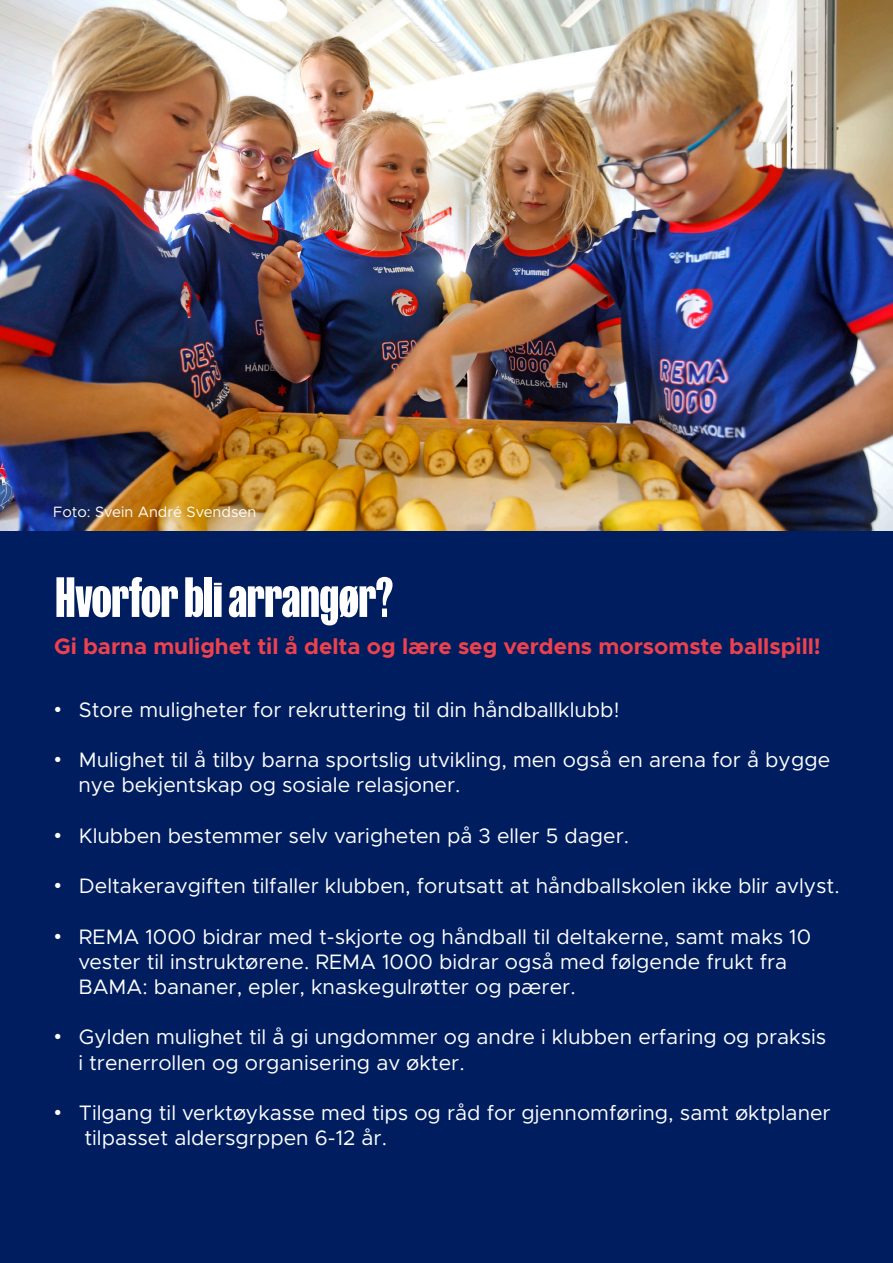
<style>
.page{position:relative;width:893px;height:1263px;background:#fff}
.page>*{position:absolute;margin:0;border:0;box-sizing:border-box;transform-origin:0 0}
.t1{font:52.5px "FK Screamer Variable";color:#fff}
.t2{font:700 22.5px "Metropolis";color:#ee414e}
.t3{font:21px/25.2px "Metropolis";color:#fff}
.t4{font:15px "Metropolis";color:#fff}
.s1{font-family:"Arial"}
</style>
<div class="page">
<img style="left:0;top:0;width:893px;height:531px">
<div style="left:0;top:531px;width:893px;height:732px;background:#001e5f"></div>
<p class="t4" style="left:53px;top:502px;width:204px">Foto: Svein André Svendsen</p>
<p class="t1" style="left:56px;top:569px;width:339px">Hvorfor bli arrangør?</p>
<p class="t2" style="left:54px;top:632px;width:768px">Gi barna mulighet til å delta og lære seg verdens morsomste ballspill!</p>
<p class="t3" style="left:54px;top:697px;width:567px"><span class="s1">•</span> Store muligheter for rekruttering til din håndballklubb!</p>
<p class="t3" style="left:78px;top:747px;width:753px;text-indent:-24px"><span class="s1">•</span> Mulighet til å tilby barna sportslig utvikling, men også en arena for å bygge nye bekjentskap og sosiale relasjoner.</p>
<p class="t3" style="left:54px;top:823px;width:577px"><span class="s1">•</span> Klubben bestemmer selv varigheten på 3 eller 5 dager.</p>
<p class="t3" style="left:54px;top:873px;width:787px"><span class="s1">•</span> Deltakeravgiften tilfaller klubben, forutsatt at håndballskolen ikke blir avlyst.</p>
<p class="t3" style="left:78px;top:924px;width:734px;text-indent:-24px"><span class="s1">•</span> REMA 1000 bidrar med t-skjorte og håndball til deltakerne, samt maks 10 vester til instruktørene. REMA 1000 bidrar også med følgende frukt fra<br>BAMA: bananer, epler, knaskegulrøtter og pærer.</p>
<p class="t3" style="left:54px;top:1025px;width:774px"><span class="s1">•</span> Gylden mulighet til å gi ungdommer og andre i klubben erfaring og praksis</p>
<p class="t3" style="left:78px;top:1050px;width:388px">i trenerrollen og organisering av økter.</p>
<p class="t3" style="left:84px;top:1100px;width:748px;text-indent:-30px"><span class="s1">•</span> Tilgang til verktøykasse med tips og råd for gjennomføring, samt øktplaner tilpasset aldersgrppen 6-12 år.</p>
</div>
